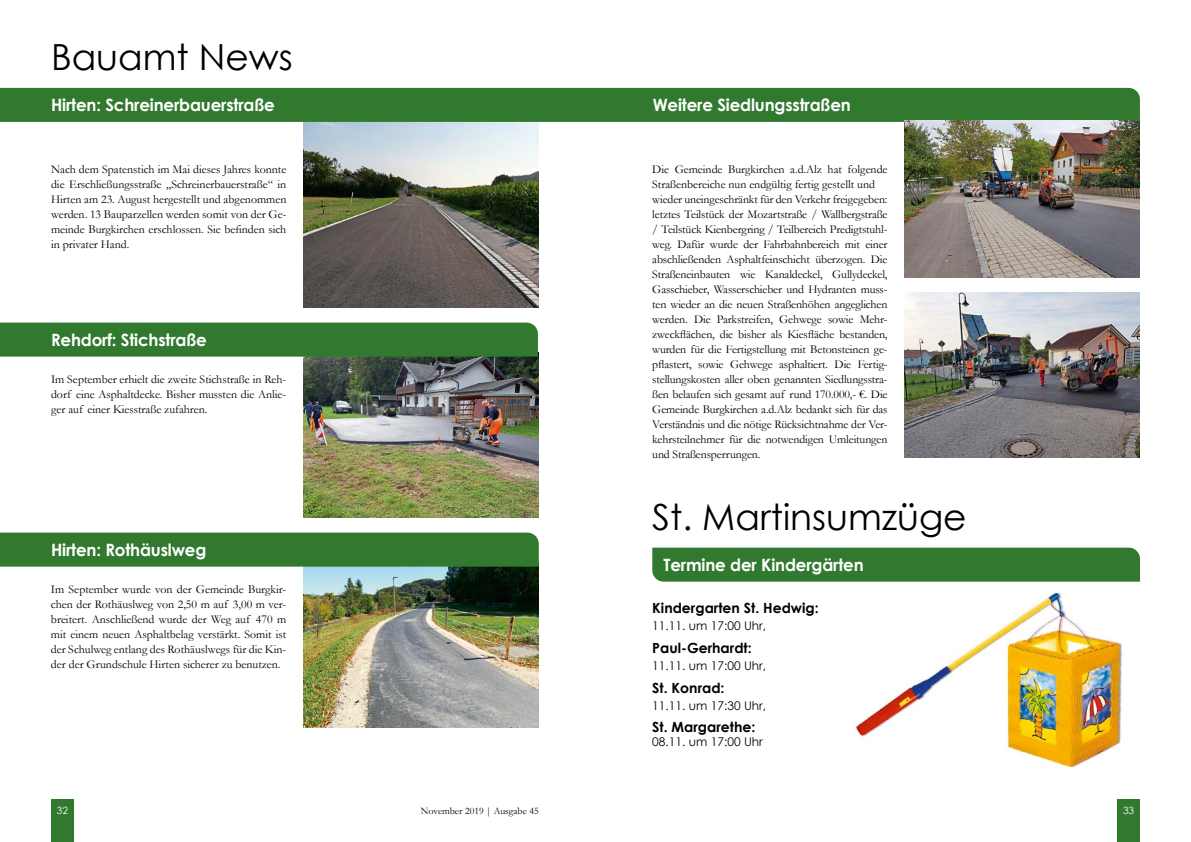
<style>
.page{position:relative;width:1191px;height:842px;background:#fff}
.page>*{position:absolute;margin:0;border:0;box-sizing:border-box;transform-origin:0 0}
.t1{font:36px "Century Gothic";color:#000}
.t2{font:700 17px "Century Gothic";letter-spacing:-.01em;color:#fff}
.t3{font:700 14px "Century Gothic";color:#000}
.t4{font:12px/15px "Garamond";letter-spacing:-.01em;color:#000;text-align:justify}
.t5{font:12px "Century Gothic";color:#000}
.t6{font:10px "Garamond";color:#000}
.t7{font:10px "Century Gothic";color:#fff}
</style>
<div class="page">
<div style="left:51px;top:799px;width:23px;height:43px;background:#30792e"></div>
<img style="left:303px;top:122px;width:236px;height:186px">
<div style="left:0;top:88px;width:1140px;height:34px;background:#30792e"></div>
<img style="left:303px;top:567px;width:236px;height:161px">
<img style="left:303px;top:357px;width:235px;height:161px">
<div style="left:0;top:323px;width:538px;height:34px;background:#30792e"></div>
<div style="left:0;top:533px;width:539px;height:34px;background:#30792e"></div>
<img style="left:854px;top:593px;width:269px;height:174px">
<div style="left:652px;top:548px;width:488px;height:34px;background:#30792e"></div>
<img style="left:904px;top:120px;width:236px;height:158px">
<img style="left:904px;top:293px;width:236px;height:165px">
<div style="left:1117px;top:799px;width:23px;height:43px;background:#30792e"></div>
<h1 class="t1" style="left:51px;top:31px;width:243px">Bauamt News</h1>
<h2 class="t2" style="left:51px;top:92px;width:225px">Hirten: Schreinerbauerstraße</h2>
<h2 class="t2" style="left:652px;top:92px;width:200px">Weitere Siedlungsstraßen</h2>
<p class="t4" style="left:51px;top:161px;width:237px">Nach dem Spatenstich im Mai dieses Jahres konnte die Erschließungsstraße „Schreinerbauerstraße“ in Hirten am 23. August hergestellt und abgenommen werden. 13 Bauparzellen werden somit von der Ge&shy;meinde Burgkirchen erschlossen. Sie befinden sich in privater Hand.</p>
<p class="t4" style="left:652px;top:161px;width:237px;text-align:left">Die Gemeinde Burgkirchen a.d.Alz hat folgende Straßenbereiche nun endgültig fertig gestellt und wieder uneingeschränkt für den Verkehr freigegeben: letztes Teilstück der Mozartstraße / Wallbergstraße / Teilstück Kienbergring / Teilbereich Predigtstuhl&shy;weg. Dafür wurde der Fahrbahnbereich mit einer abschließenden Asphaltfeinschicht überzogen. Die Straßeneinbauten wie Kanaldeckel, Gullydeckel, Gasschieber, Wasserschieber und Hydranten muss&shy;ten wieder an die neuen Straßenhöhen angeglichen werden. Die Parkstreifen, Gehwege sowie Mehr&shy;zweckflächen, die bisher als Kiesfläche bestanden, wurden für die Fertigstellung mit Betonsteinen ge&shy;pflastert, sowie Gehwege asphaltiert. Die Fertig&shy;stellungskosten aller oben genannten Siedlungsstra&shy;ßen belaufen sich gesamt auf rund 170.000,- €. Die Gemeinde Burgkirchen a.d.Alz bedankt sich für das Verständnis und die nötige Rücksichtnahme der Ver&shy;kehrsteilnehmer für die notwendigen Umleitungen und Straßensperrungen.</p>
<h2 class="t2" style="left:51px;top:327px;width:157px">Rehdorf: Stichstraße</h2>
<p class="t4" style="left:51px;top:371px;width:237px">Im September erhielt die zweite Stichstraße in Reh&shy;dorf eine Asphaltdecke. Bisher mussten die Anlie&shy;ger auf einer Kiesstraße zufahren.</p>
<h2 class="t2" style="left:51px;top:537px;width:157px">Hirten: Rothäuslweg</h2>
<p class="t4" style="left:51px;top:581px;width:237px">Im September wurde von der Gemeinde Burgkir&shy;chen der Rothäuslweg von 2,50 m auf 3,00 m ver&shy;breitert. Anschließend wurde der Weg auf 470 m mit einem neuen Asphaltbelag verstärkt. Somit ist der Schulweg entlang des Rothäuslwegs für die Kin&shy;der der Grundschule Hirten sicherer zu benutzen.</p>
<p class="t7" style="left:57px;top:803px;width:13px">32</p>
<p class="t6" style="left:421px;top:804px;width:119px">November 2019 | Ausgabe 45</p>
<h1 class="t1" style="left:652px;top:491px;width:316px">St. Martinsumzüge</h1>
<h2 class="t2" style="left:663px;top:552px;width:202px">Termine der Kindergärten</h2>
<p class="t3" style="left:652px;top:597px;width:168px">Kindergarten St. Hedwig:</p>
<p class="t5" style="left:652px;top:617px;width:115px">11.11. um 17:00 Uhr,</p>
<p class="t3" style="left:652px;top:637px;width:101px">Paul-Gerhardt:</p>
<p class="t5" style="left:652px;top:657px;width:115px">11.11. um 17:00 Uhr,</p>
<p class="t3" style="left:652px;top:677px;width:74px">St. Konrad:</p>
<p class="t5" style="left:652px;top:697px;width:115px">11.11. um 17:30 Uhr,</p>
<p class="t3" style="left:652px;top:716px;width:105px">St. Margarethe:</p>
<p class="t5" style="left:652px;top:733px;width:112px">08.11. um 17:00 Uhr</p>
<p class="t7" style="left:1123px;top:803px;width:13px">33</p>
</div>
